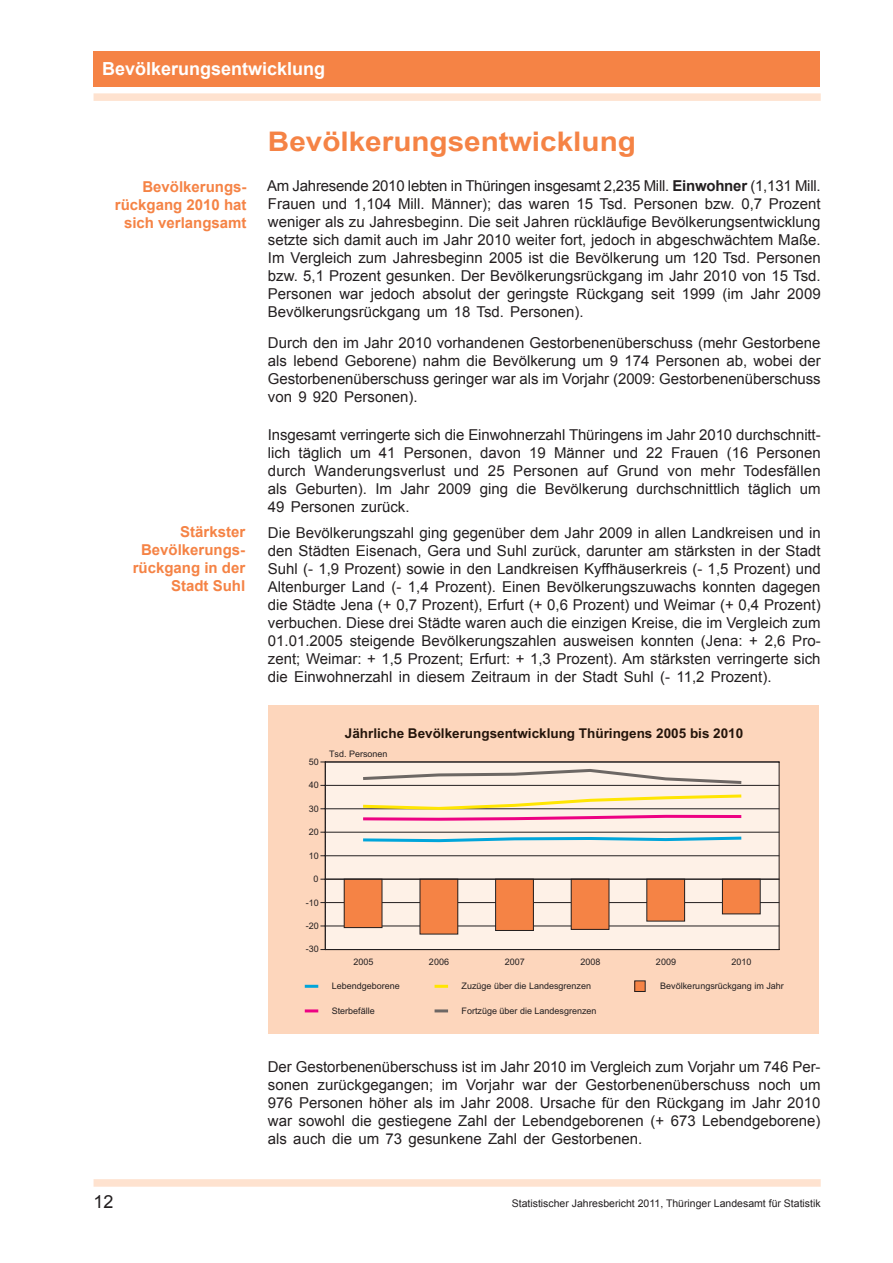
<style>
.page{position:relative;width:893px;height:1263px;background:#fff}
.page>*{position:absolute;margin:0;border:0;box-sizing:border-box;transform-origin:0 0}
.t1{font:700 27px "Arial";color:#f58345;scale:1.1 1}
.t2{font:700 18px "Arial";color:#fff}
.t3{font:18px "Arial";color:#231f20}
.t4{font:15px/18px "Arial";color:#231f20;text-align:justify}
.t5{font:700 15px/18px "Arial";color:#f58345;text-align:right}
.t6{font:700 13.5px "Arial";color:#24150b}
.t7{font:10.5px "Arial";color:#231f20}
.t8{font:9px "Arial";color:#231f20}
.s1{font-weight:700}
</style>
<div class="page">
<div style="left:94px;top:1179px;width:727px;height:8px;background:#fee2cf"></div>
<div style="left:94px;top:93px;width:727px;height:8px;background:#fee2cf"></div>
<div style="left:94px;top:51px;width:726px;height:35px;background:#f58345"></div>
<div style="left:268px;top:705px;width:550px;height:328px;background:#fdd6bc"></div>
<div style="left:325px;top:762px;width:454px;height:187px;background:#fef1e7"></div>
<hr style="left:779px;top:762px;width:1px;height:188px;background:#231f20">
<hr style="left:325px;top:949px;width:454px;height:1px;background:#231f20">
<hr style="left:325px;top:926px;width:454px;height:1px;background:#231f20">
<hr style="left:325px;top:902px;width:454px;height:1px;background:#231f20">
<hr style="left:325px;top:855px;width:454px;height:1px;background:#231f20">
<hr style="left:325px;top:832px;width:454px;height:1px;background:#231f20">
<hr style="left:325px;top:808px;width:454px;height:1px;background:#231f20">
<hr style="left:325px;top:785px;width:454px;height:1px;background:#231f20">
<hr style="left:325px;top:762px;width:454px;height:1px;background:#231f20">
<div style="left:344px;top:879px;width:38px;height:48px;background:#f58345"></div>
<div style="left:420px;top:879px;width:38px;height:55px;background:#f58345"></div>
<div style="left:496px;top:879px;width:37px;height:51px;background:#f58345"></div>
<div style="left:495px;top:879px;width:39px;height:52px;border:1px solid #231f20"></div>
<div style="left:571px;top:879px;width:38px;height:50px;background:#f58345"></div>
<div style="left:647px;top:879px;width:38px;height:42px;background:#f58345"></div>
<div style="left:646px;top:879px;width:39px;height:42px;border:1px solid #231f20"></div>
<div style="left:722px;top:879px;width:38px;height:35px;background:#f58345"></div>
<div style="left:722px;top:879px;width:39px;height:35px;border:1px solid #231f20"></div>
<svg style="left:320px;top:762px;width:5px;height:188px"></svg>
<hr style="left:325px;top:762px;width:1px;height:188px;background:#231f20">
<hr style="left:325px;top:879px;width:454px;height:1px;background:#231f20">
<svg style="left:360px;top:769px;width:384px;height:17px"></svg>
<svg style="left:360px;top:794px;width:384px;height:27px"></svg>
<svg style="left:363px;top:836px;width:379px;height:7px"></svg>
<div style="left:635px;top:981px;width:10px;height:10px;background:#f58345"></div>
<div style="left:634px;top:980px;width:12px;height:12px;border:1px solid #231f20"></div>
<svg style="left:435px;top:1009px;width:13px;height:3px"></svg>
<svg style="left:435px;top:985px;width:13px;height:3px"></svg>
<svg style="left:305px;top:1009px;width:13px;height:3px"></svg>
<svg style="left:305px;top:985px;width:13px;height:3px"></svg>
<p class="t2" style="left:102px;top:57px;width:225px">Bevölkerungsentwicklung</p>
<p class="t5" style="left:115px;top:178px;width:133px">Bevölkerungs&shy;rückgang 2010 hat sich verlangsamt</p>
<p class="t5" style="left:133px;top:524px;width:114px">Stärkster<br>Bevölkerungs&shy;rückgang in der<br>Stadt Suhl</p>
<h1 class="t1" style="left:268px;top:124px;width:336px">Bevölkerungsentwicklung</h1>
<p class="t4" style="left:267px;top:177px;width:555px">Am Jahresende 2010 lebten in Thüringen insgesamt 2,235 Mill. <span class="s1">Einwohner</span> (1,131 Mill.<br>Frauen und 1,104 Mill. Männer); das waren 15 Tsd. Personen bzw. 0,7 Prozent weniger als zu Jahresbeginn. Die seit Jahren rückläufige Bevölkerungsentwicklung setzte sich damit auch im Jahr 2010 weiter fort, jedoch in abgeschwächtem Maße.<br>Im Vergleich zum Jahresbeginn 2005 ist die Bevölkerung um 120 Tsd. Personen bzw. 5,1 Prozent gesunken. Der Bevölkerungsrückgang im Jahr 2010 von 15 Tsd.<br>Personen war jedoch absolut der geringste Rückgang seit 1999 (im Jahr 2009<br>Bevölkerungsrückgang um 18 Tsd. Personen).</p>
<p class="t4" style="left:268px;top:333px;width:554px">Durch den im Jahr 2010 vorhandenen Gestorbenenüberschuss (mehr Gestorbene als lebend Geborene) nahm die Bevölkerung um 9 174 Personen ab, wobei der Gestorbenenüberschuss geringer war als im Vorjahr (2009: Gestorbenenüberschuss von 9 920 Personen).</p>
<p class="t4" style="left:268px;top:425px;width:554px">Insgesamt verringerte sich die Einwohnerzahl Thüringens im Jahr 2010 durchschnitt&shy;lich täglich um 41 Personen, davon 19 Männer und 22 Frauen (16 Personen durch Wanderungsverlust und 25 Personen auf Grund von mehr Todesfällen als Geburten). Im Jahr 2009 ging die Bevölkerung durchschnittlich täglich um 49 Personen zurück.</p>
<p class="t4" style="left:268px;top:524px;width:554px">Die Bevölkerungszahl ging gegenüber dem Jahr 2009 in allen Landkreisen und in den Städten Eisenach, Gera und Suhl zurück, darunter am stärksten in der Stadt Suhl (- 1,9 Prozent) sowie in den Landkreisen Kyffhäuserkreis (- 1,5 Prozent) und Altenburger Land (- 1,4 Prozent). Einen Bevölkerungszuwachs konnten dagegen die Städte Jena (+ 0,7 Prozent), Erfurt (+ 0,6 Prozent) und Weimar (+ 0,4 Prozent) verbuchen. Diese drei Städte waren auch die einzigen Kreise, die im Vergleich zum 01.01.2005 steigende Bevölkerungszahlen ausweisen konnten (Jena: + 2,6 Pro&shy;zent; Weimar: + 1,5 Prozent; Erfurt: + 1,3 Prozent). Am stärksten verringerte sich die Einwohnerzahl in diesem Zeitraum in der Stadt Suhl (- 11,2 Prozent).</p>
<p class="t8" style="left:309px;top:756px;width:12px">50</p>
<p class="t8" style="left:309px;top:779px;width:12px">40</p>
<p class="t8" style="left:309px;top:803px;width:12px">30</p>
<p class="t8" style="left:309px;top:826px;width:12px">20</p>
<p class="t8" style="left:309px;top:849px;width:12px">10</p>
<p class="t8" style="left:313px;top:873px;width:7px">0</p>
<p class="t8" style="left:306px;top:896px;width:15px">-10</p>
<p class="t8" style="left:306px;top:920px;width:15px">-20</p>
<p class="t8" style="left:306px;top:943px;width:15px">-30</p>
<p class="t6" style="left:345px;top:724px;width:400px">Jährliche Bevölkerungsentwicklung Thüringens 2005 bis 2010</p>
<p class="t8" style="left:329px;top:748px;width:60px">Tsd. Personen</p>
<p class="t8" style="left:353px;top:955px;width:22px">2005</p>
<p class="t8" style="left:429px;top:955px;width:22px">2006</p>
<p class="t8" style="left:505px;top:955px;width:22px">2007</p>
<p class="t8" style="left:580px;top:955px;width:22px">2008</p>
<p class="t8" style="left:656px;top:955px;width:22px">2009</p>
<p class="t8" style="left:732px;top:955px;width:22px">2010</p>
<p class="t8" style="left:332px;top:980px;width:70px">Lebendgeborene</p>
<p class="t8" style="left:332px;top:1005px;width:45px">Sterbefälle</p>
<p class="t8" style="left:462px;top:980px;width:131px">Zuzüge über die Landesgrenzen</p>
<p class="t8" style="left:462px;top:1005px;width:137px">Fortzüge über die Landesgrenzen</p>
<p class="t8" style="left:660px;top:980px;width:125px">Bevölkerungsrückgang im Jahr</p>
<p class="t4" style="left:268px;top:1057px;width:554px">Der Gestorbenenüberschuss ist im Jahr 2010 im Vergleich zum Vorjahr um 746 Per&shy;sonen zurückgegangen; im Vorjahr war der Gestorbenenüberschuss noch um 976 Personen höher als im Jahr 2008. Ursache für den Rückgang im Jahr 2010 war sowohl die gestiegene Zahl der Lebendgeborenen (+ 673 Lebendgeborene) als auch die um 73 gesunkene Zahl der Gestorbenen.</p>
<p class="t3" style="left:94px;top:1190px;width:22px">12</p>
<p class="t7" style="left:512px;top:1196px;width:310px">Statistischer Jahresbericht 2011, Thüringer Landesamt für Statistik</p>
</div>
